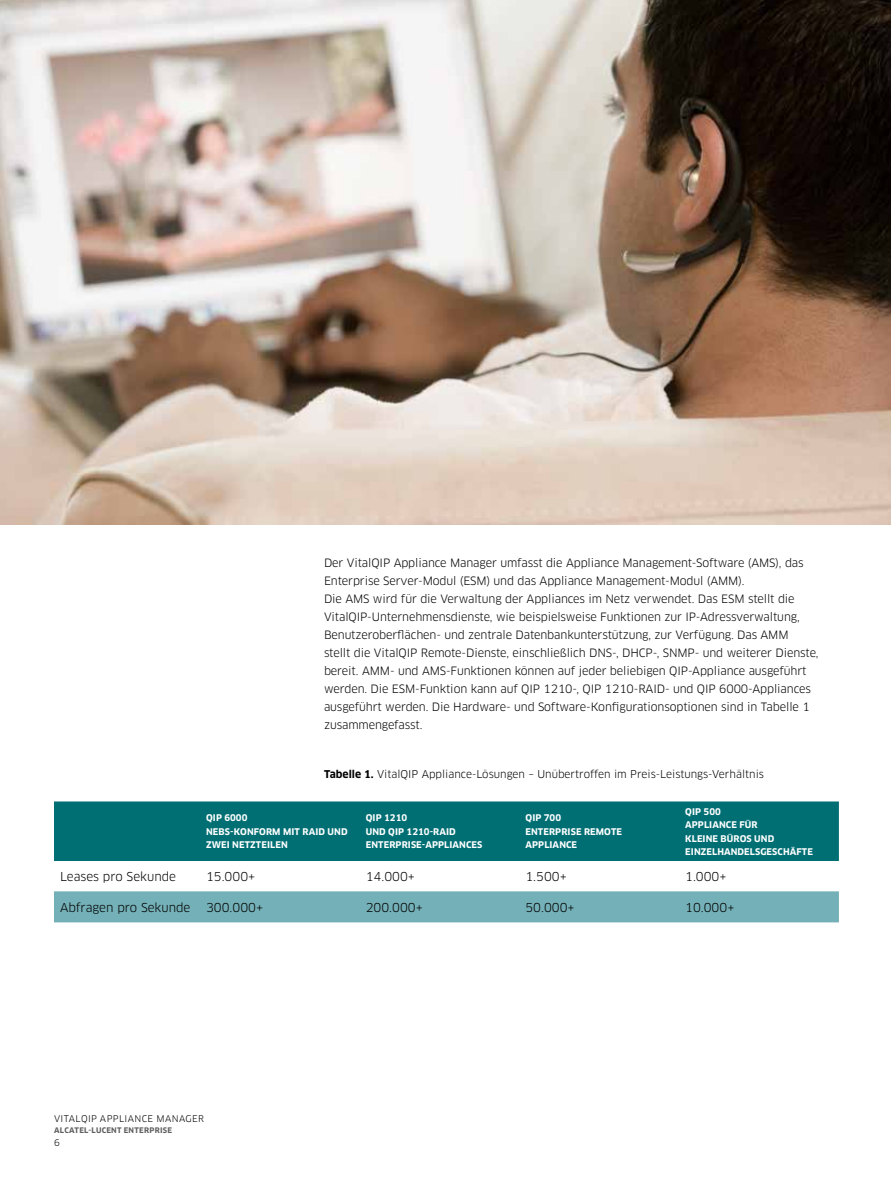
<style>
.page{position:relative;width:891px;height:1188px;background:#fff}
.page>*{position:absolute;margin:0;border:0;box-sizing:border-box;transform-origin:0 0}
.t1{font:12px "Clan OT";color:#000}
.t2{font:11.25px/18px "Clan OT";letter-spacing:-.01em;color:#000}
.t3{font:10.5px "Clan OT";color:#000}
.t4{font:700 9px/13.5px "Clan OT";letter-spacing:.01em;color:#fff}
.t5{font:9px "Clan OT";letter-spacing:.04em;color:#000}
.t6{font:700 7.5px "Clan OT";letter-spacing:.035em;color:#5e5e5f}
.s1{font-weight:700}
</style>
<div class="page">
<div style="left:54px;top:801px;width:785px;height:60px;background:#006f74"></div>
<div style="left:54px;top:891px;width:785px;height:31px;background:#74b0b7"></div>
<img style="left:0;top:0;width:891px;height:525px">
<p class="t2" style="left:324px;top:554px;width:496px">Der VitalQIP Appliance Manager umfasst die Appliance Management-Software (AMS), das Enterprise Server-Modul (ESM) und das Appliance Management-Modul (AMM).<br>Die AMS wird für die Verwaltung der Appliances im Netz verwendet. Das ESM stellt die VitalQIP-Unternehmensdienste, wie beispielsweise Funktionen zur IP-Adressverwaltung, Benutzeroberflächen- und zentrale Datenbankunterstützung, zur Verfügung. Das AMM<br>stellt die VitalQIP Remote-Dienste, einschließlich DNS-, DHCP-, SNM P- und weiterer Dienste, bereit. AMM - und AMS-Funktionen können auf jeder beliebigen QIP-Appliance ausgeführt werden. Die ESM -Funktion kann auf QIP 1210-, QIP 1210-RAID- und QIP 6000-Appliances ausgeführt werden. Die Hardware- und Software-Konfigurationsoptionen sind in Tabelle 1 zusammengefasst.</p>
<p class="t3" style="left:324px;top:768px;width:442px"><span class="s1">TABELLE 1.</span> VitalQIP Appliance-Lösungen – Unübertroffen im Preis-Leistungs-Verhältnis</p>
<p class="t4" style="left:206px;top:811px;width:142px;text-indent:18px">6000<br>NEBS-KONFORM MIT RAI D UND<br>ZWEI NETZTEILEN</p>
<p class="t4" style="left:366px;top:811px;width:7px">QIP</p>
<p class="t4" style="left:206px;top:811px;width:7px">QIP</p>
<p class="t4" style="left:366px;top:811px;width:43px;text-indent:18px">1210<br>UND QIP</p>
<p class="t4" style="left:366px;top:825px;width:118px;text-indent:41px">1210-RAI D<br>ENTERPRISE-APPLIANCES</p>
<p class="t4" style="left:526px;top:811px;width:7px">QIP</p>
<p class="t4" style="left:526px;top:811px;width:98px;text-indent:18px">700<br>ENTERPRISE REMOTE<br>APPLIANCE</p>
<p class="t4" style="left:685px;top:805px;width:7px">QIP</p>
<p class="t4" style="left:685px;top:805px;width:129px;text-indent:18px">500<br>APPLIANCE FÜR<br>KLEINE BÜROS UND<br>EINZELHANDELSGESCHÄFTE</p>
<p class="t1" style="left:60px;top:869px;width:118px">Leases pro Sekunde</p>
<p class="t1" style="left:206px;top:869px;width:51px">15.000+</p>
<p class="t1" style="left:366px;top:869px;width:51px">14.000+</p>
<p class="t1" style="left:525px;top:869px;width:43px">1.500+</p>
<p class="t1" style="left:685px;top:869px;width:43px">1.000+</p>
<p class="t1" style="left:60px;top:900px;width:132px">Abfragen pro Sekunde</p>
<p class="t1" style="left:206px;top:900px;width:59px">300.000+</p>
<p class="t1" style="left:366px;top:900px;width:59px">200.000+</p>
<p class="t1" style="left:525px;top:900px;width:51px">50.000+</p>
<p class="t1" style="left:685px;top:900px;width:51px">10.000+</p>
<p class="t5" style="left:54px;top:1113px;width:53px">VitalQI P App</p>
<p class="t5" style="left:119px;top:1113px;width:86px">liance Manager</p>
<p class="t6" style="left:54px;top:1126px;width:120px">ALCATEL-LUCENT ENTERPRISE</p>
<p class="t5" style="left:54px;top:1138px;width:7px">6</p>
</div>
